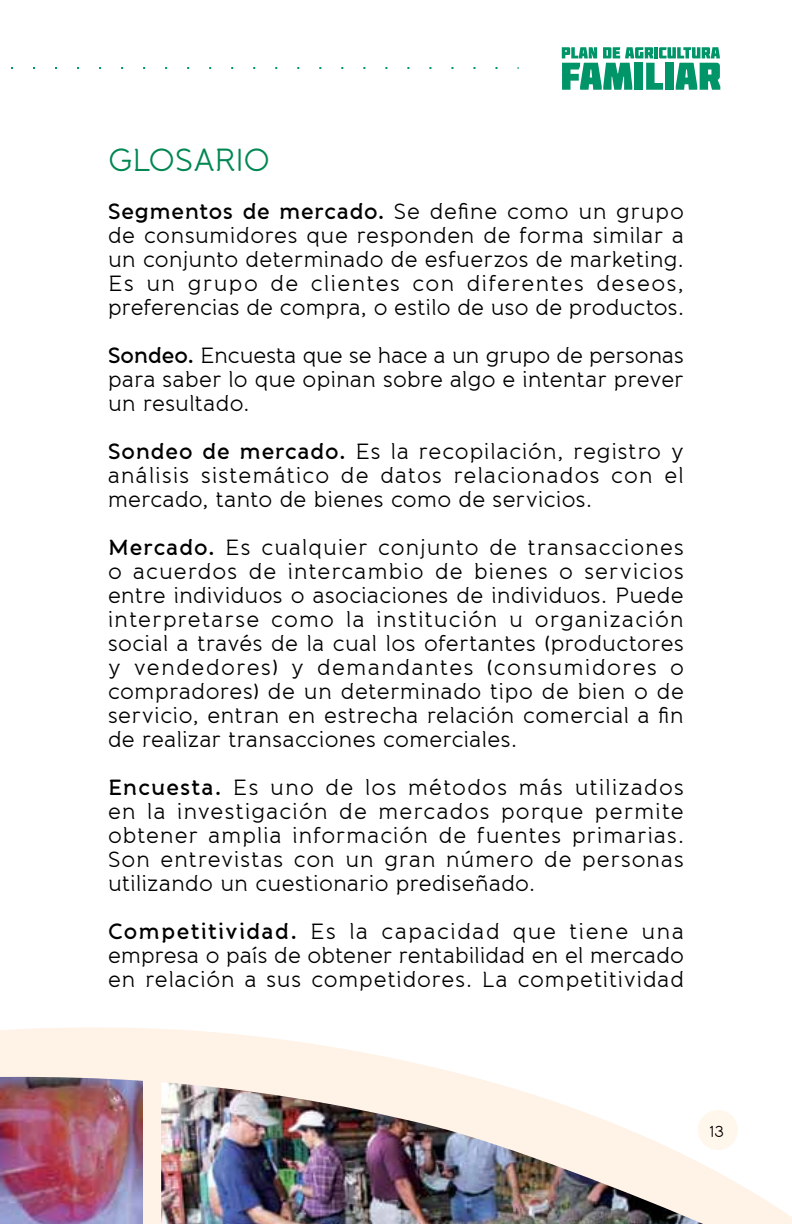
<style>
.page{position:relative;width:792px;height:1224px;background:#fff}
.page>*{position:absolute;margin:0;border:0;box-sizing:border-box;transform-origin:0 0}
.t1{font:32px "Banda";letter-spacing:-.03em;color:#008752}
.t2{font:22px/24px "Banda";letter-spacing:.015em;color:#000;text-align:justify}
.t3{font:16px "Banda";color:#000}
.s1{font-weight:600}
</style>
<div class="page">
<img style="left:0;top:1027px;width:792px;height:197px">
<svg style="left:11px;top:67px;width:487px;height:2px"></svg>
<svg style="left:562px;top:47px;width:158px;height:43px"></svg>
<div style="left:698px;top:1110px;width:40px;height:40px;background:#fff6ec;border-radius:50%"></div>
<h1 class="t1" style="left:108px;top:140px;width:164px">GLOSARIO</h1>
<p class="t2" style="left:108px;top:199px;width:578px"><span class="s1">Segmentos de mercado.</span> Se define como un grupo de consumidores que responden de forma similar a un conjunto determinado de esfuerzos de marketing.<br>Es un grupo de clientes con diferentes deseos, preferencias de compra, o estilo de uso de productos.</p>
<p class="t2" style="left:108px;top:343px;width:577px"><span class="s1">Sondeo.</span> Encuesta que se hace a un grupo de personas para saber lo que opinan sobre algo e intentar prever un resultado.</p>
<p class="t2" style="left:108px;top:439px;width:578px"><span class="s1">Sondeo de mercado.</span> Es la recopilación, registro y análisis sistemático de datos relacionados con el mercado, tanto de bienes como de servicios.</p>
<p class="t2" style="left:108px;top:535px;width:577px"><span class="s1">Mercado.</span> Es cualquier conjunto de transacciones o acuerdos de intercambio de bienes o servicios entre individuos o asociaciones de individuos. Puede interpretarse como la institución u organización social a través de la cual los ofertantes (productores y vendedores) y demandantes (consumidores o compradores) de un determinado tipo de bien o de servicio, entran en estrecha relación comercial a fin de realizar transacciones comerciales.</p>
<p class="t2" style="left:108px;top:775px;width:577px"><span class="s1">Encuesta.</span> Es uno de los métodos más utilizados en la investigación de mercados porque permite obtener amplia información de fuentes primarias.<br>Son entrevistas con un gran número de personas utilizando un cuestionario prediseñado.</p>
<p class="t2" style="left:108px;top:919px;width:578px"><span class="s1">Competitividad.</span> Es la capacidad que tiene una empresa o país de obtener rentabilidad en el mercado en relación a sus competidores. La competitividad</p>
<p class="t3" style="left:710px;top:1122px;width:16px">13</p>
</div>
